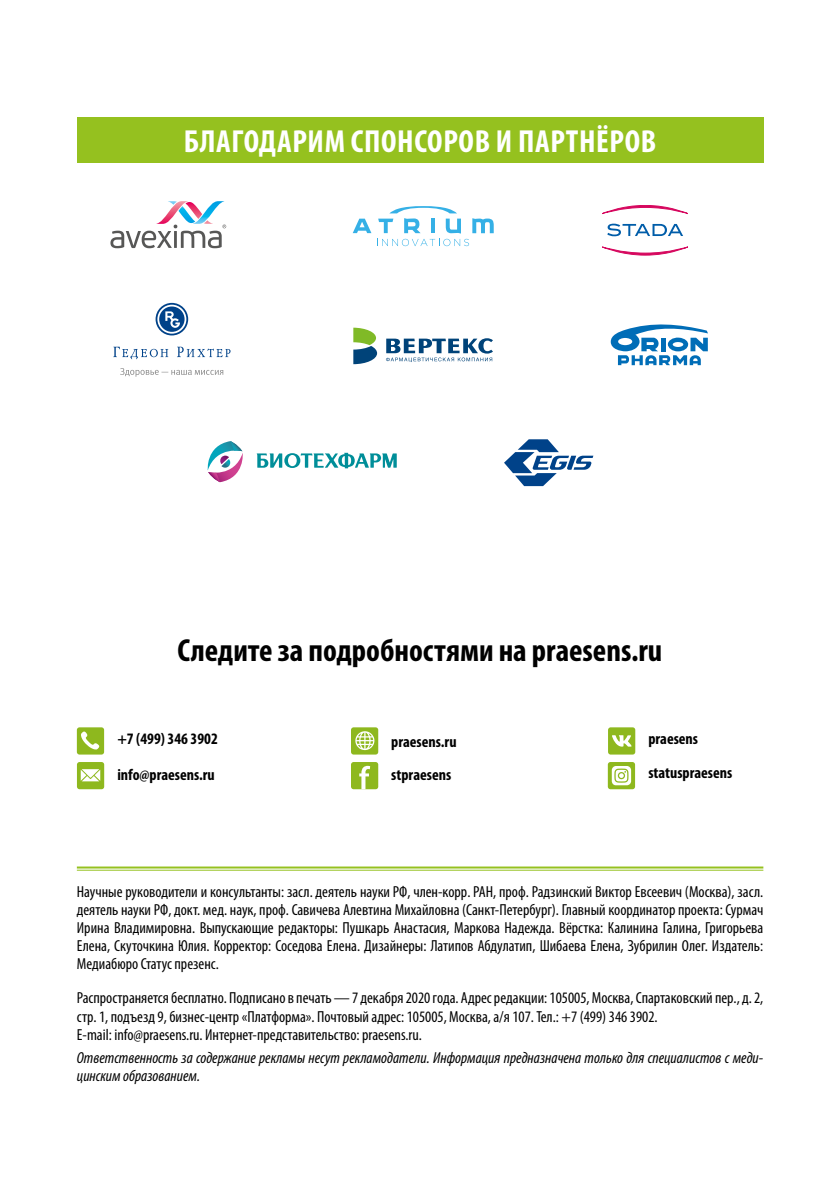
<style>
.page{position:relative;width:840px;height:1191px;background:#fff}
.page>*{position:absolute;margin:0;border:0;box-sizing:border-box;transform-origin:0 0}
.t1{font:700 condensed 32px "Myriad Pro";color:#000}
.t2{font:700 condensed 32px "Myriad Pro";letter-spacing:.02em;color:#fff}
.t3{font:condensed 16px/18px "Myriad Pro";color:#000;text-align:justify}
.t4{font:italic condensed 16px/18px "Myriad Pro";color:#000}
.t5{font:700 condensed 16px/33.6px "Myriad Pro";color:#000}
</style>
<div class="page">
<div style="left:77px;top:118px;width:686px;height:45px;background:#95c11f"></div>
<svg style="left:110px;top:201px;width:116px;height:47px"></svg>
<svg style="left:352px;top:219px;width:19px;height:14px"></svg>
<svg style="left:377px;top:206px;width:116px;height:40px"></svg>
<svg style="left:602px;top:205px;width:85px;height:9px"></svg>
<svg style="left:602px;top:247px;width:85px;height:8px"></svg>
<svg style="left:607px;top:224px;width:75px;height:12px"></svg>
<svg style="left:155px;top:303px;width:33px;height:32px"></svg>
<svg style="left:113px;top:347px;width:55px;height:12px"></svg>
<svg style="left:177px;top:347px;width:53px;height:10px"></svg>
<svg style="left:120px;top:368px;width:103px;height:9px"></svg>
<svg style="left:353px;top:328px;width:139px;height:36px"></svg>
<svg style="left:610px;top:324px;width:97px;height:41px"></svg>
<svg style="left:207px;top:441px;width:36px;height:41px"></svg>
<svg style="left:256px;top:453px;width:140px;height:15px"></svg>
<svg style="left:504px;top:439px;width:89px;height:47px"></svg>
<div style="left:77px;top:727px;width:27px;height:27px;background:#8eb81e;border-radius:3px"></div>
<svg style="left:81px;top:731px;width:19px;height:19px"></svg>
<div style="left:351px;top:762px;width:27px;height:27px;background:#8eb81e;border-radius:3px"></div>
<svg style="left:359px;top:766px;width:11px;height:23px"></svg>
<div style="left:77px;top:762px;width:27px;height:27px;background:#8eb81e;border-radius:3px"></div>
<svg style="left:81px;top:769px;width:19px;height:12px"></svg>
<div style="left:607px;top:727px;width:28px;height:27px;background:#8eb81e;border-radius:3px"></div>
<svg style="left:612px;top:735px;width:19px;height:11px"></svg>
<svg style="left:607px;top:762px;width:27px;height:27px"></svg>
<svg style="left:611px;top:766px;width:19px;height:19px"></svg>
<svg style="left:351px;top:727px;width:27px;height:27px"></svg>
<hr style="left:77px;top:866px;width:686px;height:2px;background:#95c11f">
<hr style="left:77px;top:870px;width:686px;height:1px;background:#95c11f">
<h1 class="t2" style="left:184px;top:121px;width:473px">БЛАГОДАРИМ СПОНСОРОВ И ПАРТНЁРОВ</h1>
<h1 class="t1" style="left:177px;top:630px;width:486px">Следите за подробностями на praesens.ru</h1>
<p class="t5" style="left:117px;top:722px;width:102px">+7 (499) 346 3902</p>
<p class="t5" style="left:117px;top:757px;width:99px">info@praesens.ru</p>
<p class="t5" style="left:391px;top:724px;width:67px">praesens.ru stpraesens</p>
<p class="t5" style="left:648px;top:722px;width:85px">praesens statuspraesens</p>
<p class="t3" style="left:77px;top:883px;width:687px">Научные руководители и консультанты: засл. деятель науки РФ, член-корр. РАН, проф. Радзинский Виктор Евсеевич (Москва), засл. деятель науки РФ, докт. мед. наук, проф. Савичева Алевтина Михайловна (Санкт-Петербург). Главный координатор проекта: Сурмач Ирина Владимировна. Выпускающие редакторы: Пушкарь Анастасия, Маркова Надежда. Вёрстка: Калинина Галина, Григорьева Елена, Скуточкина Юлия. Корректор: Соседова Елена. Дизайнеры: Латипов Абдулатип, Шибаева Елена, Зубрилин Олег. Издатель:<br>Медиабюро Статус презенс.</p>
<p class="t3" style="left:77px;top:989px;width:687px;text-align:left">Распространяется бесплатно. Подписано в печать — 7 декабря 2020 года. Адрес редакции: 105005, Москва, Спартаковский пер., д. 2, стр. 1, подъезд 9, бизнес-центр «Платформа». Почтовый адрес: 105005, Москва, а/я 107. Тел.: +7 (499) 346 3902.<br>E-mail: info@praesens.ru. Интернет-представительство: praesens.ru.</p>
<p class="t4" style="left:77px;top:1048px;width:687px">Ответственность за содержание рекламы несут рекламодатели. Информация предназначена только для специалистов с меди&shy;цинским образованием.</p>
</div>
